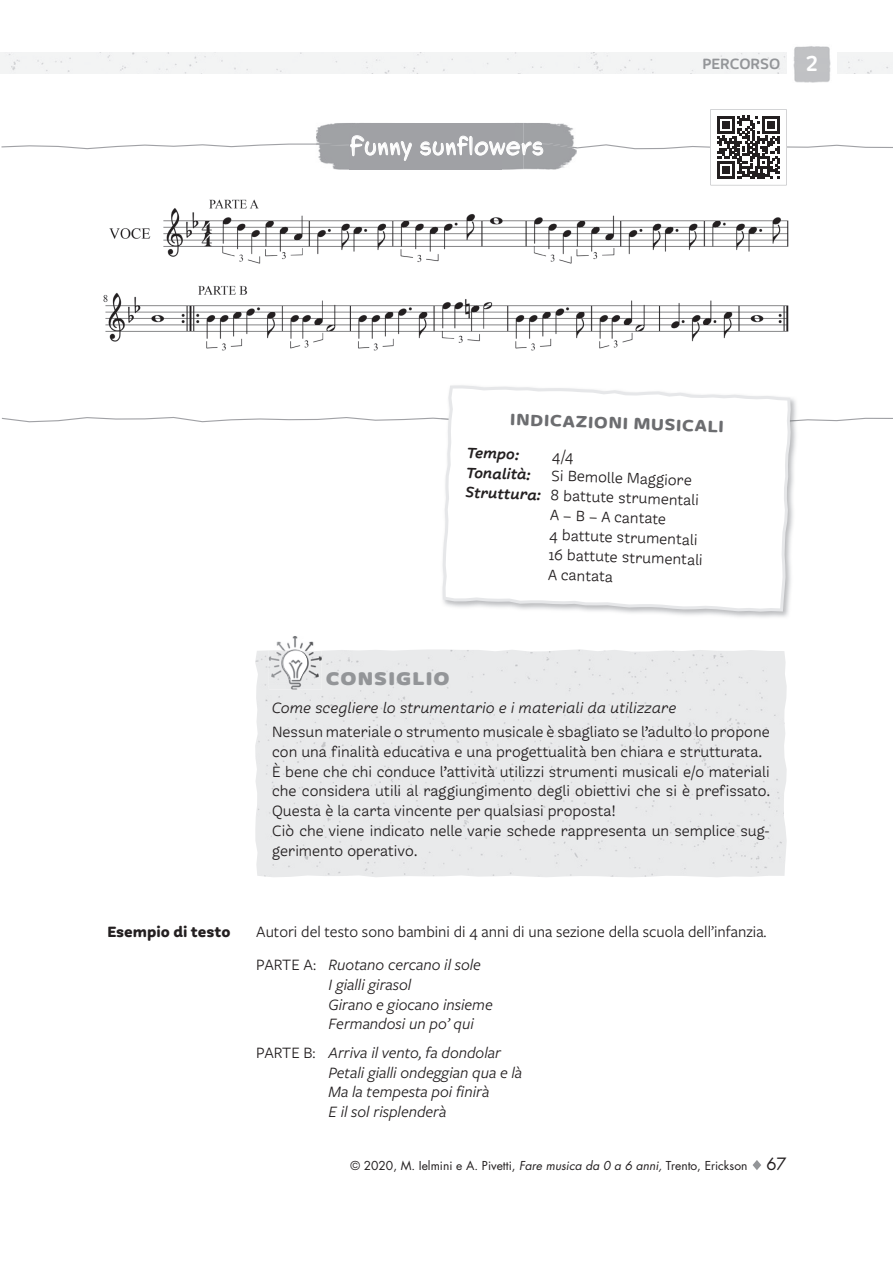
<style>
.page{position:relative;width:893px;height:1263px;background:#fff}
.page>*{position:absolute;margin:0;border:0;box-sizing:border-box;transform-origin:0 0}
.t1{font:25.5px "Swing King";letter-spacing:.05em;color:#fff;scale:.9 1}
.t2{font:900 20.25px "Freight Round Pro";letter-spacing:.05em;color:#939598;scale:1.1 1}
.t3{font:700 18px "Freight Round Pro";color:#6c6d70;scale:1.1 1}
.t4{font:16.5px/19.8px "Freight Round Pro";color:#231f20}
.t5{font:italic 16.5px/19.8px "Freight Sans Pro";color:#231f20}
.t6{font:16.5px/32.5px "Freight Sans Pro";color:#231f20}
.t7{font:italic 16.5px "Freight Round Pro";color:#231f20}
.t8{font:700 16.5px "Freight Round Pro";color:#231f20}
.t9{font:16.5px "Freight Round Pro Semi";color:#939598}
.t10{font:16.5px "Freight Round Pro Semi Ital";color:#231f20}
.t11{font:12px "Futura Std";color:#231f20}
.s1{font-size:24px;color:#fff}
.s2{font-family:"Freight Round Pro Semi Ital"}
.s3{font-style:italic}
.s4{font-style:normal}
.s5{font-size:16.5px}
</style>
<div class="page">
<svg style="left:753px;top:1160px;width:8px;height:10px"></svg>
<img style="left:793px;top:46px;width:38px;height:37px">
<div style="left:0;top:53px;width:787px;height:21px;background:#f3f4f4"></div>
<img style="left:837px;top:53px;width:56px;height:21px">
<svg style="left:2px;top:417px;width:891px;height:5px"></svg>
<img style="left:103px;top:199px;width:686px;height:152px">
<img style="left:441px;top:398px;width:357px;height:219px">
<img style="left:441px;top:418px;width:357px;height:4px">
<svg style="left:443px;top:385px;width:348px;height:227px"></svg>
<div style="left:255px;top:649px;width:532px;height:228px;background:#e9eaeb"></div>
<img style="left:269px;top:636px;width:53px;height:53px">
<img style="left:282px;top:650px;width:25px;height:29px">
<svg style="left:1px;top:109px;width:892px;height:76px"></svg>
<svg style="left:552px;top:449px;width:21px;height:16px"></svg>
<h1 class="t1" style="left:350px;top:131px;width:217px">Funny sunflowers</h1>
<p class="t9" style="left:702px;top:53px;width:117px">PERCORSO <span class="s1">2</span></p>
<p class="t3" style="left:511px;top:408px;width:196px;rotate:2deg">IND ICA ZIONI M U SICA LI</p>
<p class="t10" style="left:467px;top:442px;width:54px;rotate:2deg">Tempo:</p>
<p class="t4" style="left:467px;top:462px;width:227px;rotate:2deg"><span class="s2">Tonalità:</span> Si Bemolle Maggiore</p>
<p class="t4" style="left:466px;top:482px;width:235px;rotate:2deg"><span class="s2">Struttura:</span> 8 battute strumentali</p>
<p class="t4" style="left:550px;top:505px;width:118px;rotate:2deg">A – B – A cantate</p>
<p class="t4" style="left:550px;top:525px;width:150px;rotate:2deg">4 battute strumentali</p>
<p class="t4" style="left:549px;top:545px;width:156px;rotate:2deg">16 battute strumentali</p>
<p class="t4" style="left:548px;top:564px;width:67px;rotate:2deg">A cantata</p>
<p class="t2" style="left:326px;top:666px;width:114px">CONSIGLIO</p>
<p class="t7" style="left:272px;top:697px;width:406px">Come scegliere lo strumentario e i materiali da utilizzare</p>
<p class="t4" style="left:272px;top:722px;width:500px">Nessun materiale o strumento musicale è sbagliato se l’adulto lo propone con una finalità educativa e una progettualità ben chiara e strutturata.<br>È bene che chi conduce l’attività utilizzi strumenti musicali e/o materiali che considera utili al raggiungimento degli obiettivi che si è prefissato.<br>Questa è la carta vincente per qualsiasi proposta!<br>Ciò che viene indicato nelle varie schede rappresenta un semplice sug&shy;gerimento operativo.</p>
<p class="t8" style="left:107px;top:922px;width:125px">Esempio di testo</p>
<p class="t6" style="left:256px;top:915px;width:512px">Autori del testo sono bambini di 4 anni di una sezione della scuola dell’infanzia.<br>PARTE A: <span class="s3">Ruotano cercano il sole</span></p>
<p class="t5" style="left:329px;top:974px;width:166px">I gialli girasol<br>Girano e giocano insieme<br>Fermandosi un po’ qui</p>
<p class="t5" style="left:329px;top:1042px;width:195px;text-indent:-72px"><span class="s4">PARTE B:</span> Arriva il vento, fa dondolar<br>Petali gialli ondeggian qua e là<br>Ma la tempesta poi finirà<br>E il sol risplenderà</p>
<p class="t11" style="left:350px;top:1158px;width:438px">© 2020, M. Ielmini e A. Pivetti, <span class="s3">Fare musica da 0 a 6 anni,</span> Trento, Erickson <span class="s5">67</span></p>
</div>
